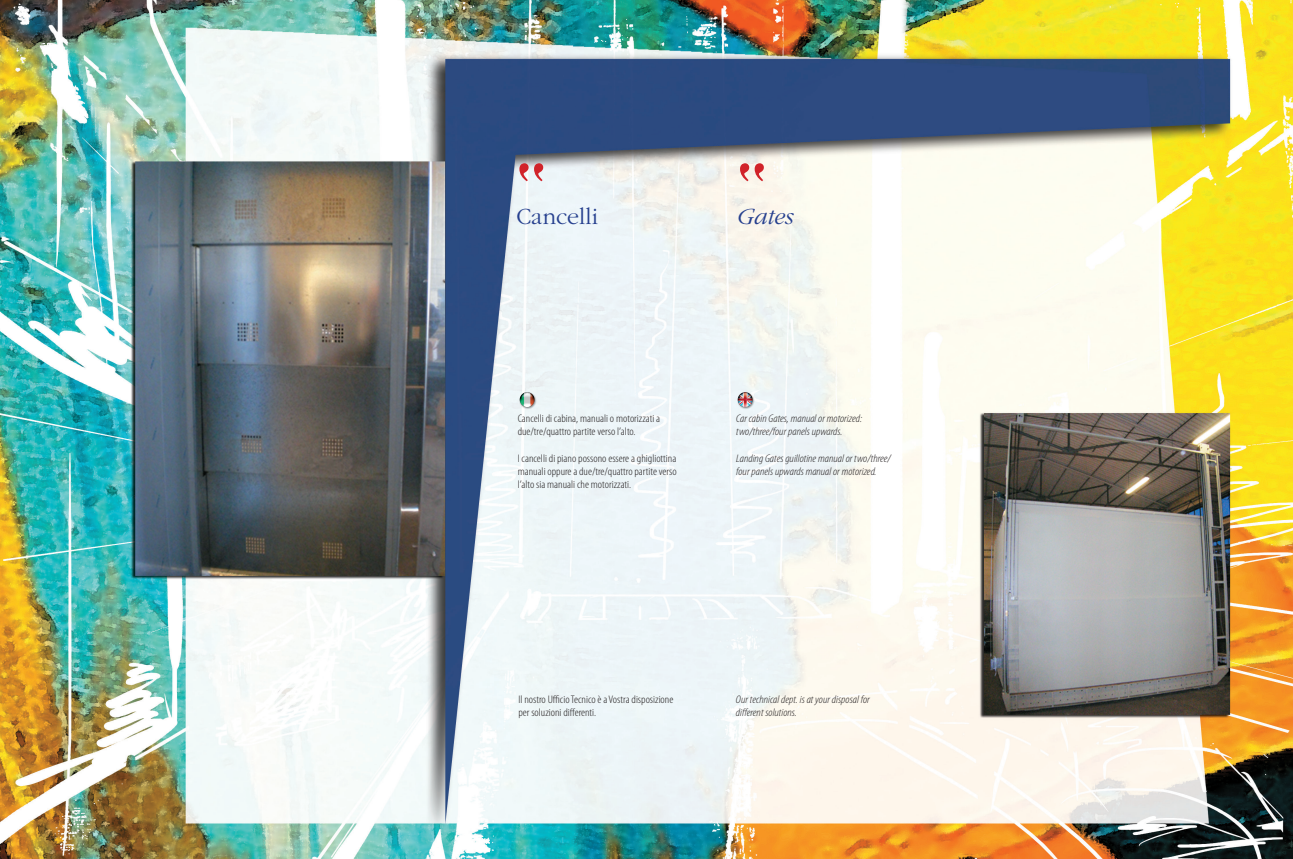
<style>
.page{position:relative;width:1293px;height:859px;background:#fff}
.page>*{position:absolute;margin:0;border:0;box-sizing:border-box;transform-origin:0 0}
.t1{font:300 24px "Garamond";color:#253f8e}
.t2{font:italic 300 24px "Garamond";color:#253f8e}
.t3{font:300 condensed 11px/13.2px "Myriad Pro";color:#231f20;scale:1.1 1}
.t4{font:italic 300 condensed 11px/13.2px "Myriad Pro";color:#231f20;scale:1.1 1}
</style>
<div class="page">
<img style="left:0;top:0;width:1293px;height:859px">
<img style="left:518px;top:390px;width:21px;height:21px">
<img style="left:736px;top:390px;width:20px;height:21px">
<svg style="left:519px;top:163px;width:24px;height:18px"></svg>
<svg style="left:740px;top:163px;width:24px;height:18px"></svg>
<h1 class="t1" style="left:516px;top:203px;width:83px">Cancelli</h1>
<h1 class="t2" style="left:736px;top:203px;width:58px">Gates</h1>
<p class="t3" style="left:518px;top:412px;width:131px">Cancelli di cabina, manuali o motorizzati a due/tre/quattro partite verso l’alto.</p>
<p class="t3" style="left:518px;top:452px;width:146px;text-align:justify">I cancelli di piano possono essere a ghigliottina manuali oppure a due/tre/quattro partite verso l’alto sia manuali che motorizzati.</p>
<p class="t4" style="left:736px;top:412px;width:116px">Car cabin Gates, manual or motorized: two/three/four panels upwards.</p>
<p class="t4" style="left:736px;top:452px;width:142px">Landing Gates guillotine manual or two/three/ four panels upwards manual or motorized.</p>
<p class="t3" style="left:518px;top:693px;width:142px">Il nostro Ufficio Tecnico è a Vostra disposizione per soluzioni differenti.</p>
<p class="t4" style="left:736px;top:693px;width:123px">Our technical dept. is at your disposal for different solutions.</p>
</div>
